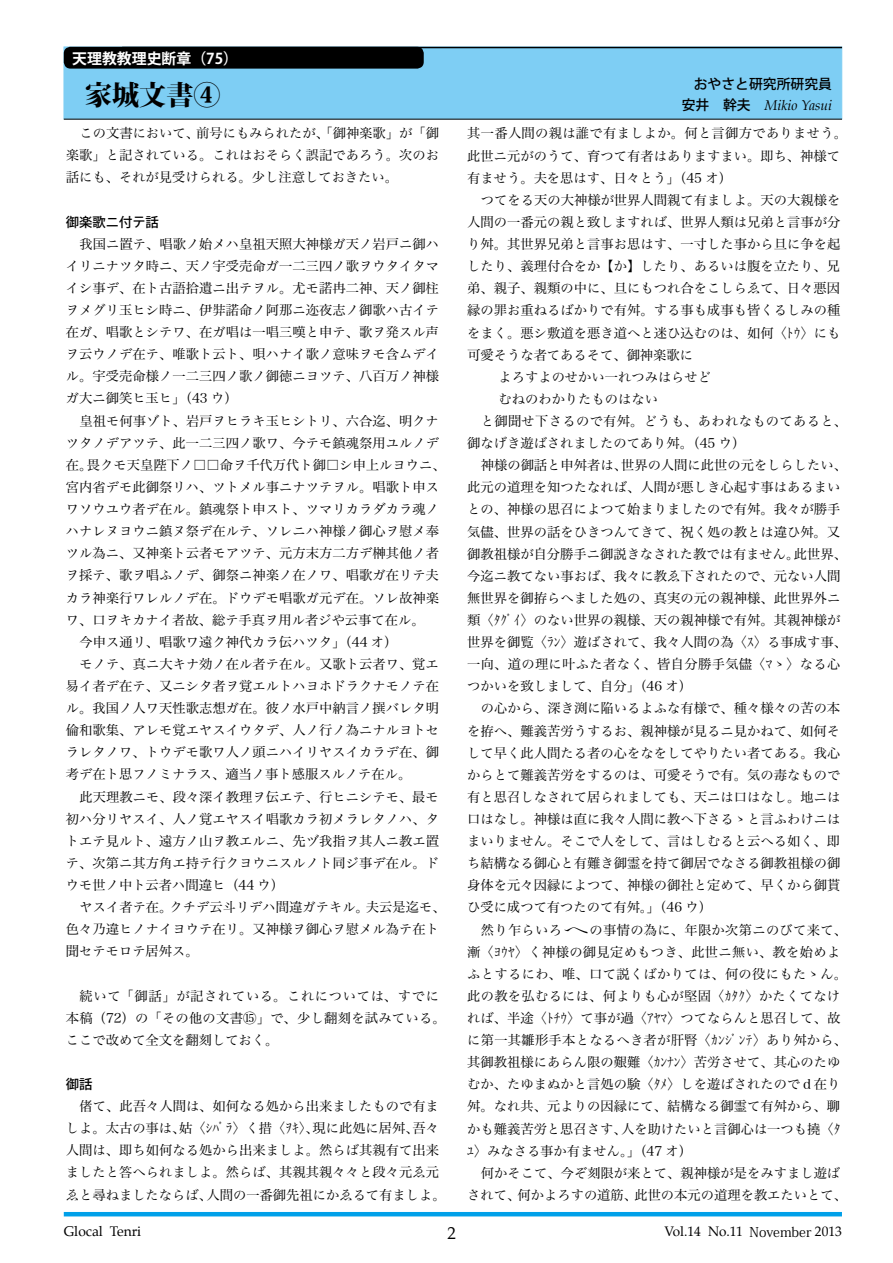
<style>
.page{position:relative;width:893px;height:1263px;background:#fff}
.page>*{position:absolute;margin:0;border:0;box-sizing:border-box;transform-origin:0 0}
.t1{font:800 27.15px "Koz Min Pro";color:#000}
.t2{font:16.95px "Palatino";color:#000}
.t3{font:700 14.85px "Koz Go Pro";color:#fff}
.t4{font:italic 13.8px "Palatino";color:#000}
.t5{font:13.8px "Palatino";color:#000}
.t6{font:500 13.8px "Koz Go Pro";color:#000}
.t7{font:13.5px "Palatino";color:#000}
.t8{font:13.35px/22px "Hira Min Pro W3";letter-spacing:.005em;color:#000;text-align:justify}
.t9{font:13.35px "Hira Min Pro W3";letter-spacing:.025em;color:#000}
.t10{font:500 13.35px "Koz Go Pro";color:#000}
.s1{font-family:"Koz Go Pro";font-weight:500;font-style:normal}
.s2{font-family:"Koz Min Pro"}
</style>
<div class="page">
<hr style="left:64px;top:1212px;width:778px;height:4px;background:#00a0e9">
<div style="left:64px;top:47px;width:778px;height:72px;background:#7ecef4;border:1px solid #7ecef4"></div>
<hr style="left:64px;top:119px;width:778px;height:1px;background:#000">
<hr style="left:122px;top:47px;width:720px;height:1px;background:#000">
<div style="left:64px;top:47px;width:360px;height:22px;background:#000;border-radius:7px"></div>
<p class="t3" style="left:72px;top:49px;width:167px">天理教教理史断章（75）</p>
<h1 class="t1" style="left:85px;top:74px;width:137px">家城文書④</h1>
<p class="t6" style="left:694px;top:75px;width:140px">おやさと研究所研究員</p>
<p class="t4" style="left:682px;top:94px;width:152px"><span class="s1">安井　幹夫　</span>Mikio Yasui</p>
<p class="t8" style="left:66px;top:121px;width:375px;text-indent:14px">この文書において、前号にもみられたが、「御神楽歌」が「御楽歌」と記されている。これはおそらく誤記であろう。次のお話にも、それが見受けられる。少し注意しておきたい。</p>
<p class="t10" style="left:66px;top:213px;width:95px">御楽歌ニ付テ話</p>
<p class="t8" style="left:66px;top:231px;width:375px;text-indent:14px">我国ニ置テ、唱歌ノ始メハ皇祖天照大神様ガ天ノ岩戸ニ御ハイリニナツタ時ニ、天ノ宇受売命ガ一二三四ノ歌ヲウタイタマイシ事デ、在ト古語拾遺ニ出テヲル。尤モ諾冉二神、天ノ御柱ヲメグリ玉ヒシ時ニ、伊弉諾命ノ阿那ニ迩夜志ノ御歌ハ古イテ在ガ、唱歌とシテワ、在ガ唱は一唱三嘆と申テ、歌ヲ発スル声ヲ云ウノデ在テ、唯歌ト云ト、唄ハナイ歌ノ意味ヲモ含ムデイル。宇受売命様ノ一二三四ノ歌ノ御徳ニヨツテ、八百万ノ神様ガ大ニ御笑ヒ玉ヒ」（43 ウ）</p>
<p class="t8" style="left:80px;top:408px;width:361px">皇祖モ何事ゾト、岩戸ヲヒラキ玉ヒシトリ、六合迄、明クナ</p>
<p class="t8" style="left:66px;top:430px;width:375px">ツタノデアツテ、此一二三四ノ歌ワ、今テモ鎮魂祭用ユルノデ</p>
<p class="t8" style="left:66px;top:453px;width:381px">在。畏クモ天皇陛下ノ□□命ヲ千代万代ト御□シ申上ルヨウニ、</p>
<p class="t8" style="left:66px;top:475px;width:375px">宮内省デモ此御祭リハ、ツトメル事ニナツテヲル。唱歌ト申ス</p>
<p class="t8" style="left:66px;top:497px;width:375px">ワソウユウ者デ在ル。鎮魂祭ト申スト、ツマリカラダカラ魂ノ</p>
<p class="t8" style="left:66px;top:519px;width:375px">ハナレヌヨウニ鎮ヌ祭デ在ルテ、ソレニハ神様ノ御心ヲ慰メ奉</p>
<p class="t8" style="left:66px;top:541px;width:375px">ツル為ニ、又神楽ト云者モアツテ、元方末方二方デ榊其他ノ者</p>
<p class="t8" style="left:66px;top:563px;width:375px">ヲ採テ、歌ヲ唱ふノデ、御祭ニ神楽ノ在ノワ、唱歌ガ在リテ夫</p>
<p class="t8" style="left:66px;top:585px;width:375px">カラ神楽行ワレルノデ在。ドウデモ唱歌ガ元デ在。ソレ故神楽</p>
<p class="t8" style="left:66px;top:607px;width:360px">ワ、口ヲキカナイ者故、総テ手真ヲ用ル者ジや云事て在ル。</p>
<p class="t8" style="left:80px;top:629px;width:319px">今申ス通リ、唱歌ワ遠ク神代カラ伝ハツタ」（44 オ）</p>
<p class="t8" style="left:80px;top:652px;width:361px">モノテ、真ニ大キナ効ノ在ル者テ在ル。又歌ト云者ワ、覚エ</p>
<p class="t8" style="left:66px;top:674px;width:375px">易イ者デ在テ、又ニシタ者ヲ覚エルトハヨホドラクナモノテ在</p>
<p class="t8" style="left:66px;top:696px;width:375px">ル。我国ノ人ワ天性歌志想ガ在。彼ノ水戸中納言ノ撰バレタ明</p>
<p class="t8" style="left:66px;top:718px;width:375px">倫和歌集、アレモ覚エヤスイウタデ、人ノ行ノ為ニナルヨトセ</p>
<p class="t8" style="left:66px;top:740px;width:375px">ラレタノワ、トウデモ歌ワ人ノ頭ニハイリヤスイカラデ在、御</p>
<p class="t8" style="left:66px;top:762px;width:347px">考デ在ト思フノミナラス、適当ノ事ト感服スルノテ在ル。</p>
<p class="t8" style="left:80px;top:784px;width:361px">此天理教ニモ、段々深イ教理ヲ伝エテ、行ヒニシテモ、最モ</p>
<p class="t8" style="left:66px;top:806px;width:375px">初ハ分リヤスイ、人ノ覚エヤスイ唱歌カラ初メラレタノハ、タ</p>
<p class="t8" style="left:66px;top:828px;width:375px">トエテ見ルト、遠方ノ山ヲ教エルニ、先ヅ我指ヲ其人ニ教エ置</p>
<p class="t8" style="left:66px;top:851px;width:375px">テ、次第ニ其方角エ持テ行クヨウニスルノト同ジ事デ在ル。ド</p>
<p class="t8" style="left:66px;top:873px;width:220px">ウモ世ノ中ト云者ハ間違ヒ（44 ウ）</p>
<p class="t8" style="left:80px;top:895px;width:368px">ヤスイ者テ在。クチデ云斗リデハ間違ガテキル。夫云是迄モ、</p>
<p class="t8" style="left:66px;top:917px;width:375px">色々乃違ヒノナイヨウテ在リ。又神様ヲ御心ヲ慰メル為テ在ト</p>
<p class="t8" style="left:66px;top:939px;width:134px">聞セテモロテ居舛ス。</p>
<p class="t8" style="left:66px;top:983px;width:381px;text-align:left;text-indent:14px">続いて「御話」が記されている。これについては、すでに本稿（72）の「その他の文書⑮」で、少し翻刻を試みている。ここで改めて全文を翻刻しておく。</p>
<p class="t10" style="left:66px;top:1075px;width:28px">御話</p>
<p class="t8" style="left:66px;top:1094px;width:381px;text-align:center">偖て、此吾々人間は、如何なる処から出来ましたもので有ま<br>しよ。太古の事は、姑〈ｼﾊﾞﾗ〉く措〈ｦｷ〉、現に此処に居舛、吾々人間は、即ち如何なる処から出来ましよ。然らば其親有て出来ましたと答へられましよ。然らば、其親其親々々と段々元ゑ元ゑと尋ねましたならば、人間の一番御先祖にかゑるて有ましよ。</p>
<p class="t8" style="left:467px;top:121px;width:381px;text-align:left">其一番人間の親は誰で有ましよか。何と言御方でありませう。此世ニ元がのうて、育つて有者はありますまい。即ち、神様て有ませう。夫を思はす、日々とう」（45 オ）</p>
<p class="t8" style="left:481px;top:188px;width:361px">つてをる天の大神様が世界人間親て有ましよ。天の大親様を</p>
<p class="t8" style="left:467px;top:210px;width:375px">人間の一番元の親と致しますれば、世界人類は兄弟と言事が分</p>
<p class="t8" style="left:467px;top:232px;width:375px">り舛。其世界兄弟と言事お思はす、一寸した事から旦に争を起</p>
<p class="t8" style="left:467px;top:254px;width:374px">したり、義理付合をか【か】したり、あるいは腹を立たり、兄</p>
<p class="t8" style="left:467px;top:276px;width:374px">弟、親子、親類の中に、旦にもつれ合をこしらゑて、日々悪因</p>
<p class="t8" style="left:467px;top:298px;width:375px">縁の罪お重ねるばかりで有舛。する事も成事も皆くるしみの種</p>
<p class="t8" style="left:467px;top:320px;width:375px">をまく。悪シ敷道を悪き道へと迷ひ込むのは、如何〈ﾄｳ〉にも</p>
<p class="t8" style="left:467px;top:342px;width:227px">可愛そうな者てあるそて、御神楽歌に</p>
<p class="t8" style="left:498px;top:364px;width:214px">よろすよのせかい一れつみはらせど</p>
<p class="t8" style="left:498px;top:387px;width:161px">むねのわかりたものはない</p>
<p class="t9" style="left:481px;top:409px;width:368px">と御聞せ下さるので有舛。どうも、あわれなものてあると、</p>
<p class="t8" style="left:467px;top:431px;width:280px">御なげき遊ばされましたのてあり舛。（45 ウ）</p>
<p class="t8" style="left:481px;top:453px;width:368px">神様の御話と申舛者は、世界の人間に此世の元をしらしたい、</p>
<p class="t8" style="left:467px;top:475px;width:375px">此元の道理を知つたなれば、人間が悪しき心起す事はあるまい</p>
<p class="t8" style="left:467px;top:497px;width:375px">との、神様の思召によつて始まりましたので有舛。我々が勝手</p>
<p class="t8" style="left:467px;top:519px;width:375px">気儘、世界の話をひきつんてきて、祝く処の教とは違ひ舛。又</p>
<p class="t8" style="left:467px;top:541px;width:381px">御教祖様が自分勝手ニ御説きなされた教では有ません。此世界、</p>
<p class="t8" style="left:467px;top:563px;width:375px">今迄ニ教てない事おば、我々に教ゑ下されたので、元ない人間</p>
<p class="t8" style="left:467px;top:586px;width:375px">無世界を御拵らへました処の、真実の元の親神様、此世界外ニ</p>
<p class="t8" style="left:467px;top:608px;width:375px">類〈ﾀｸﾞｲ〉のない世界の親様、天の親神様で有舛。其親神様が</p>
<p class="t8" style="left:467px;top:630px;width:381px">世界を御覧〈ﾗﾝ〉遊ばされて、我々人間の為〈ｽ〉る事成す事、</p>
<p class="t9" style="left:467px;top:653px;width:375px">一向、道の理に叶ふた者なく、皆自分勝手気儘〈ﾏゝ〉なる心</p>
<p class="t8" style="left:467px;top:674px;width:226px">つかいを致しまして、自分」（46 オ）</p>
<p class="t8" style="left:481px;top:696px;width:361px">の心から、深き渕に陥いるよふな有様で、種々様々の苦の本</p>
<p class="t8" style="left:467px;top:718px;width:375px">を拵へ、難義苦労うするお、親神様が見るニ見かねて、如何そ</p>
<p class="t8" style="left:467px;top:740px;width:375px">して早く此人間たる者の心をなをしてやりたい者てある。我心</p>
<p class="t8" style="left:467px;top:762px;width:375px">からとて難義苦労をするのは、可愛そうで有。気の毒なもので</p>
<p class="t8" style="left:467px;top:785px;width:375px">有と思召しなされて居られましても、天ニは口はなし。地ニは</p>
<p class="t8" style="left:467px;top:807px;width:375px">口はなし。神様は直に我々人間に教へ下さるゝと言ふわけニは</p>
<p class="t8" style="left:467px;top:829px;width:375px">まいりません。そこで人をして、言はしむると云へる如く、即</p>
<p class="t8" style="left:467px;top:851px;width:375px">ち結構なる御心と有難き御霊を持て御居でなさる御教祖様の御</p>
<p class="t8" style="left:467px;top:873px;width:375px">身体を元々因縁によつて、神様の御社と定めて、早くから御貰</p>
<p class="t8" style="left:467px;top:895px;width:246px">ひ受に成つて有つたのて有舛。」（46 ウ）</p>
<p class="t9" style="left:481px;top:918px;width:368px">然り乍らいろへの事情の為に、年限か次第ニのびて来て、</p>
<p class="t9" style="left:467px;top:940px;width:375px">漸〈ﾖｳﾔ〉く神様の御見定めもつき、此世ニ無い、教を始めよ</p>
<p class="t9" style="left:467px;top:962px;width:381px">ふとするにわ、唯、口て説くばかりては、何の役にもたゝん。</p>
<p class="t8" style="left:467px;top:984px;width:375px">此の教を弘むるには、何よりも心が堅固〈ｶﾀｸ〉かたくてなけ</p>
<p class="t8" style="left:467px;top:1006px;width:375px">れば、半途〈ﾄﾁｳ〉て事が過〈ｱﾔﾏ〉つてならんと思召して、故</p>
<p class="t8" style="left:467px;top:1028px;width:381px">に第一其雛形手本となるへき者が肝腎〈ｶﾝｼﾞﾝﾃ〉あり舛から、</p>
<p class="t8" style="left:467px;top:1050px;width:375px">其御教祖様にあらん限の艱難〈ｶﾝﾅﾝ〉苦労させて、其心のたゆ</p>
<p class="t8" style="left:467px;top:1072px;width:375px">むか、たゆまぬかと言処の験〈ﾀﾒ〉しを遊ばされたのでｄ在り</p>
<p class="t8" style="left:467px;top:1094px;width:374px">舛。なれ共、元よりの因縁にて、結構なる御霊て有舛から、聊</p>
<p class="t8" style="left:467px;top:1116px;width:375px">かも難義苦労と思召さす、人を助けたいと言御心は一つも撓〈ﾀ</p>
<p class="t8" style="left:467px;top:1138px;width:226px">ﾕ〉みなさる事か有ません。」（47 オ）</p>
<p class="t8" style="left:481px;top:1160px;width:361px">何かそこて、今ぞ刻限が来とて、親神様が是をみすまし遊ば</p>
<p class="t8" style="left:467px;top:1183px;width:381px">されて、何かよろすの道筋、此世の本元の道理を教エたいとて、</p>
<p class="t5" style="left:64px;top:1220px;width:79px">Glocal Tenri</p>
<p class="t2" style="left:448px;top:1219px;width:10px">2</p>
<p class="t7" style="left:664px;top:1220px;width:179px">Vol.14 No.11 <span class="s2">November</span> 2013</p>
</div>
